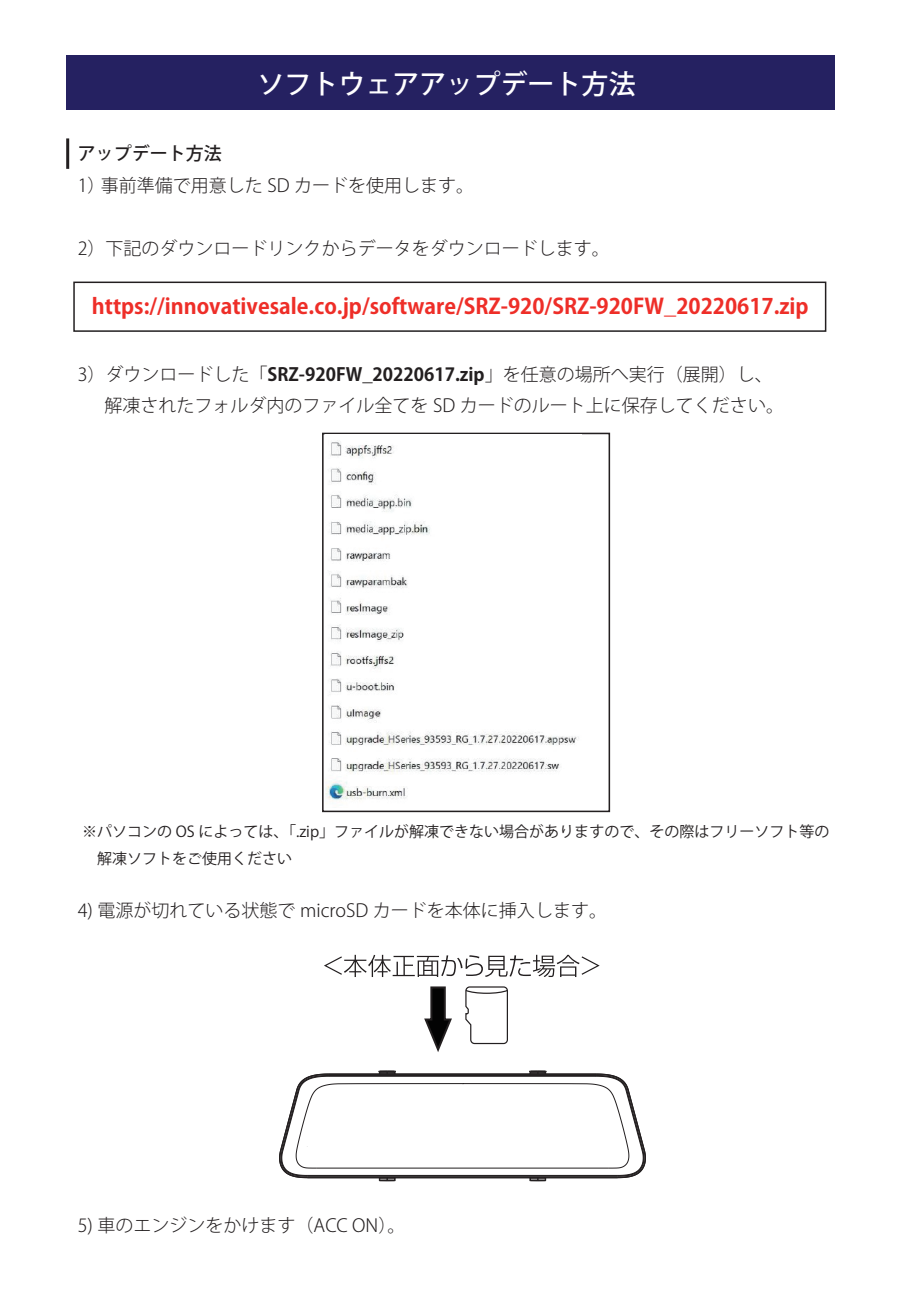
<style>
.page{position:relative;width:919px;height:1289px;background:#fff}
.page>*{position:absolute;margin:0;border:0;box-sizing:border-box;transform-origin:0 0}
.t1{font:500 27px "Koz Go Pr 6 N";color:#fff}
.t2{font:700 21.3px "Koz Go Pr 6 N";color:#ee2e28}
.t3{font:300 18px/31.5px "Koz Go Pr 6 N";color:#231f20}
.t4{font:500 18px "Koz Go Pr 6 N";color:#231f20}
.t5{font:15px/26.2px "Koz Go Pr 6 N";color:#231f20}
.s1{font-weight:700}
</style>
<div class="page">
<div style="left:66px;top:55px;width:768px;height:55px;background:#252161"></div>
<hr style="left:66px;top:138px;width:3px;height:31px;background:#231f20">
<div style="left:73px;top:281px;width:753px;height:51px;border:2px solid #231f20"></div>
<div style="left:322px;top:432px;width:288px;height:380px;border:2px solid #231f20"></div>
<svg style="left:424px;top:986px;width:28px;height:66px"></svg>
<svg style="left:465px;top:986px;width:43px;height:58px"></svg>
<svg style="left:324px;top:954px;width:275px;height:23px"></svg>
<svg style="left:279px;top:1070px;width:367px;height:111px"></svg>
<img style="left:326px;top:442px;width:253px;height:359px">
<h1 class="t1" style="left:257px;top:69px;width:380px">ソフトウェアアップデート方法</h1>
<p class="t4" style="left:78px;top:143px;width:145px">アップデート方法</p>
<p class="t3" style="left:78px;top:170px;width:398px">1）事前準備で用意した SD カードを使用します。</p>
<p class="t3" style="left:78px;top:233px;width:533px">2）下記のダウンロードリンクからデータをダウンロードします。</p>
<p class="t2" style="left:92px;top:294px;width:718px">https://innovativesale.co.jp/software/SRZ-920/SRZ-920FW_20220617.zip</p>
<p class="t3" style="left:78px;top:359px;width:707px">3）ダウンロードした「<span class="s1">SRZ-920FW_20220617.zip</span>」を任意の場所へ実行（展開）し、　 解凍されたフォルダ内のファイル全てを SD カードのルート上に保存してください。</p>
<p class="t5" style="left:82px;top:819px;width:748px">※パソコンの OS によっては、「.zip」ファイルが解凍できない場合がありますので、その際はフリーソフト等の　解凍ソフトをご使用ください</p>
<p class="t3" style="left:78px;top:894px;width:531px">4) 電源が切れている状態で microSD カードを本体に挿入します。</p>
<p class="t3" style="left:78px;top:1209px;width:329px">5) 車のエンジンをかけます（ACC ON）。</p>
</div>
